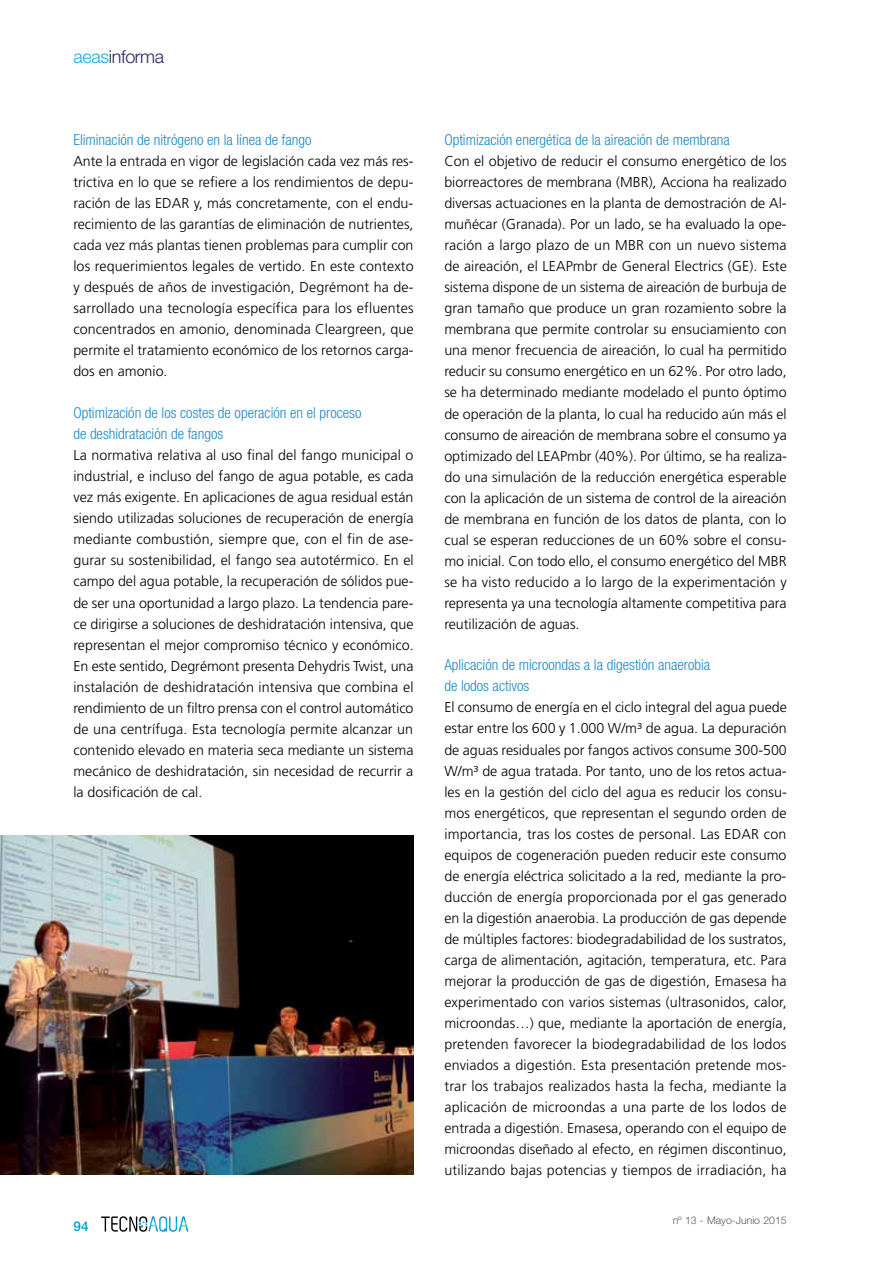
<style>
.page{position:relative;width:893px;height:1263px;background:#fff}
.page>*{position:absolute;margin:0;border:0;box-sizing:border-box;transform-origin:0 0}
.t1{font:300 18px "Helvetica Neue LT Std";letter-spacing:-.02em;color:#282460}
.t2{font:300 condensed 15px/21px "Helvetica Neue LT Std";color:#1b89c6}
.t3{font:300 14.25px/21px "Frutiger";color:#000;text-align:justify}
.t4{font:500 13.5px "Helvetica Neue LT Std";color:#009ddc}
.t5{font:300 10.5px "Helvetica Neue LT Std";color:#58595b}
.s1{color:#1bace0}
</style>
<div class="page">
<svg style="left:101px;top:1216px;width:87px;height:16px"></svg>
<img style="left:0;top:835px;width:414px;height:339px">
<p class="t1" style="left:74px;top:45px;width:92px"><span class="s1">aeas</span>informa</p>
<p class="t2" style="left:73px;top:129px;width:240px">Eliminación de nitrógeno en la línea de fango</p>
<p class="t3" style="left:73px;top:151px;width:342px">Ante la entrada en vigor de legislación cada vez más res&shy;trictiva en lo que se refiere a los rendimientos de depu&shy;ración de las EDAR y, más concretamente, con el endu&shy;recimiento de las garantías de eliminación de nutrientes, cada vez más plantas tienen problemas para cumplir con los requerimientos legales de vertido. En este contexto y después de años de investigación, Degrémont ha de&shy;sarrollado una tecnología específica para los efluentes concentrados en amonio, denominada Cleargreen, que permite el tratamiento económico de los retornos carga&shy;dos en amonio.</p>
<p class="t2" style="left:73px;top:402px;width:290px">Optimización de los costes de operación en el proceso de deshidratación de fangos</p>
<p class="t3" style="left:73px;top:445px;width:342px">La normativa relativa al uso final del fango municipal o industrial, e incluso del fango de agua potable, es cada vez más exigente. En aplicaciones de agua residual están siendo utilizadas soluciones de recuperación de energía mediante combustión, siempre que, con el fin de ase&shy;gurar su sostenibilidad, el fango sea autotérmico. En el campo del agua potable, la recuperación de sólidos pue&shy;de ser una oportunidad a largo plazo. La tendencia pare&shy;ce dirigirse a soluciones de deshidratación intensiva, que representan el mejor compromiso técnico y económico.<br>En este sentido, Degrémont presenta Dehydris Twist, una instalación de deshidratación intensiva que combina el rendimiento de un filtro prensa con el control automático de una centrífuga. Esta tecnología permite alcanzar un contenido elevado en materia seca mediante un sistema mecánico de deshidratación, sin necesidad de recurrir a la dosificación de cal.</p>
<p class="t4" style="left:73px;top:1218px;width:17px">94</p>
<p class="t2" style="left:444px;top:129px;width:287px">Optimización energética de la aireación de membrana</p>
<p class="t3" style="left:444px;top:151px;width:344px">Con el objetivo de reducir el consumo energético de los biorreactores de membrana (MBR), Acciona ha realizado diversas actuaciones en la planta de demostración de Al&shy;muñécar (Granada). Por un lado, se ha evaluado la ope&shy;ración a largo plazo de un MBR con un nuevo sistema de aireación, el LEAPmbr de General Electrics (GE). Este sistema dispone de un sistema de aireación de burbuja de gran tamaño que produce un gran rozamiento sobre la membrana que permite controlar su ensuciamiento con una menor frecuencia de aireación, lo cual ha permitido reducir su consumo energético en un 62%. Por otro lado, se ha determinado mediante modelado el punto óptimo de operación de la planta, lo cual ha reducido aún más el consumo de aireación de membrana sobre el consumo ya optimizado del LEAPmbr (40%). Por último, se ha realiza&shy;do una simulación de la reducción energética esperable con la aplicación de un sistema de control de la aireación de membrana en función de los datos de planta, con lo cual se esperan reducciones de un 60% sobre el consu&shy;mo inicial. Con todo ello, el consumo energético del MBR se ha visto reducido a lo largo de la experimentación y representa ya una tecnología altamente competitiva para reutilización de aguas.</p>
<p class="t2" style="left:444px;top:654px;width:267px">Aplicación de microondas a la digestión anaerobia de lodos activos</p>
<p class="t3" style="left:444px;top:697px;width:344px">El consumo de energía en el ciclo integral del agua puede estar entre los 600 y 1.000 W/m³ de agua. La depuración de aguas residuales por fangos activos consume 300-500<br>W/m³ de agua tratada. Por tanto, uno de los retos actua&shy;les en la gestión del ciclo del agua es reducir los consu&shy;mos energéticos, que representan el segundo orden de importancia, tras los costes de personal. Las EDAR con equipos de cogeneración pueden reducir este consumo de energía eléctrica solicitado a la red, mediante la pro&shy;ducción de energía proporcionada por el gas generado en la digestión anaerobia. La producción de gas depende de múltiples factores: biodegradabilidad de los sustratos, carga de alimentación, agitación, temperatura, etc. Para mejorar la producción de gas de digestión, Emasesa ha experimentado con varios sistemas (ultrasonidos, calor, microondas…) que, mediante la aportación de energía, pretenden favorecer la biodegradabilidad de los lodos enviados a digestión. Esta presentación pretende mos&shy;trar los trabajos realizados hasta la fecha, mediante la aplicación de microondas a una parte de los lodos de entrada a digestión. Emasesa, operando con el equipo de microondas diseñado al efecto, en régimen discontinuo, utilizando bajas potencias y tiempos de irradiación, ha</p>
<p class="t5" style="left:673px;top:1213px;width:115px">nº 13 - Mayo-Junio 2015</p>
</div>
